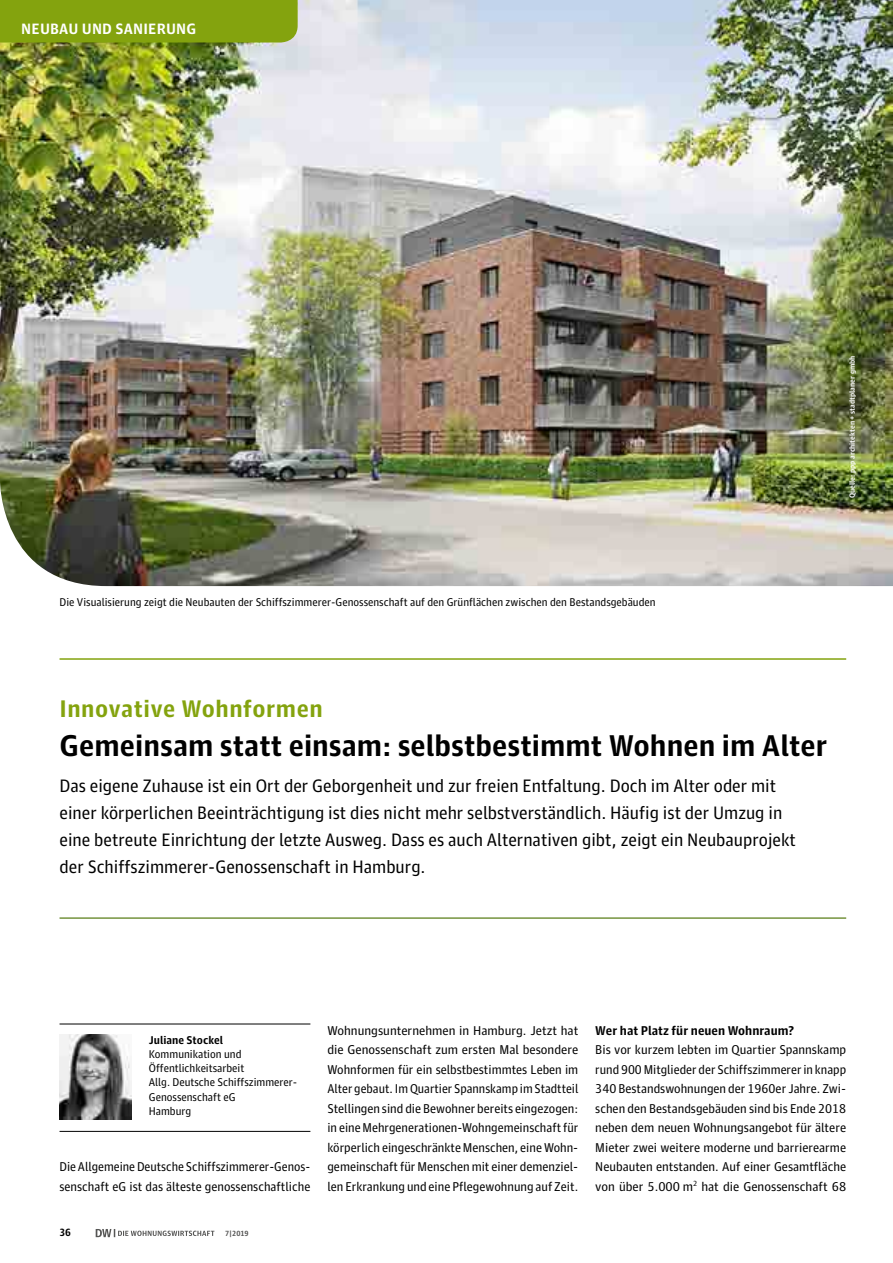
<style>
.page{position:relative;width:893px;height:1263px;background:#fff}
.page>*{position:absolute;margin:0;border:0;box-sizing:border-box;transform-origin:0 0}
.t1{font:700 30px "Guardian Agate Sans 1";color:#000}
.t2{font:700 24px "Guardian Agate Sans 1";letter-spacing:.02em;color:#84a30e}
.t3{font:18px/27px "Guardian Agate Sans 1";color:#000}
.t4{font:700 15px "Guardian Agate Sans 1";letter-spacing:.01em;color:#fff}
.t5{font:12.75px/19.5px "Guardian Agate Sans 1";color:#000;text-align:justify}
.t6{font:700 12.75px "Guardian Agate Sans 1";color:#000}
.t7{font:11.25px/14.2px "Guardian Agate Sans 1";color:#000}
.t8{font:700 11.25px "Guardian Agate Sans 1";color:#000}
.t9{font:700 10.5px "Guardian Agate Sans 1";color:#000}
.t10{font:700 7.5px "Guardian Agate Sans 1";color:#fff}
.t11{font:700 7.5px "Guardian Agate Sans 1";color:#565655}
</style>
<div class="page">
<svg style="left:96px;top:1229px;width:118px;height:8px"></svg>
<img style="left:0;top:0;width:893px;height:586px">
<div style="left:0;top:0;width:298px;height:43px;background:#84a30e"></div>
<hr style="left:60px;top:658px;width:786px;height:2px;background:#84a30e">
<hr style="left:60px;top:917px;width:786px;height:2px;background:#75933e">
<img style="left:60px;top:1034px;width:72px;height:85px">
<hr style="left:60px;top:1131px;width:250px;height:1px;background:#000">
<hr style="left:60px;top:1024px;width:250px;height:1px;background:#000">
<p class="t4" style="left:21px;top:18px;width:177px">NEUBAU UND SANIERUNG</p>
<p class="t10" style="left:847px;top:498px;width:144px;rotate:-90deg">Quelle: ppp architekten + stadtplaner gmbh</p>
<p class="t7" style="left:60px;top:594px;width:598px">Die Visualisierung zeigt die Neubauten der Schiffszimmerer-Genossenschaft auf den Grünflächen zwischen den Bestandsgebäuden</p>
<h2 class="t2" style="left:60px;top:692px;width:265px">Innovative Wohnformen</h2>
<h1 class="t1" style="left:60px;top:725px;width:769px">Gemeinsam statt einsam: selbstbestimmt Wohnen im Alter</h1>
<p class="t3" style="left:60px;top:771px;width:738px">Das eigene Zuhause ist ein Ort der Geborgenheit und zur freien Entfaltung. Doch im Alter oder mit einer körperlichen Beeinträchtigung ist dies nicht mehr selbstverständlich. Häufig ist der Umzug in eine betreute Einrichtung der letzte Ausweg. Dass es auch Alternativen gibt, zeigt ein Neubauprojekt der Schiffszimmerer-Genossenschaft in Hamburg.</p>
<p class="t8" style="left:149px;top:1032px;width:76px">Juliane Stockel</p>
<p class="t7" style="left:149px;top:1046px;width:150px">Kommunikation und<br>Öffentlichkeitsarbeit<br>Allg. Deutsche Schiffszimmerer-<br>Genossenschaft eG<br>Hamburg</p>
<p class="t5" style="left:60px;top:1156px;width:252px">Die Allgemeine Deutsche Schiffszimmerer-Genos&shy;senschaft eG ist das älteste genossenschaftliche</p>
<p class="t9" style="left:60px;top:1225px;width:13px">36</p>
<p class="t11" style="left:225px;top:1228px;width:25px">7 | 2019</p>
<p class="t5" style="left:327px;top:1019px;width:252px">Wohnungsunternehmen in Hamburg. Jetzt hat die Genossenschaft zum ersten Mal besondere Wohnformen für ein selbstbestimmtes Leben im Alter gebaut. Im Quartier Spannskamp im Stadtteil Stellingen sind die Bewohner bereits eingezogen: in eine Mehrgenerationen-Wohngemeinschaft für körperlich eingeschränkte Menschen, eine Wohn&shy;gemeinschaft für Menschen mit einer demenziel&shy;len Erkrankung und eine Pflegewohnung auf Zeit.</p>
<p class="t6" style="left:595px;top:1021px;width:200px">Wer hat Platz für neuen Wohnraum?</p>
<p class="t5" style="left:595px;top:1039px;width:252px">Bis vor kurzem lebten im Quartier Spannskamp rund 900 Mitglieder der Schiffszimmerer in knapp 340 Bestandswohnungen der 1960er Jahre. Zwi&shy;schen den Bestandsgebäuden sind bis Ende 2018 neben dem neuen Wohnungsangebot für ältere Mieter zwei weitere moderne und barrierearme Neubauten entstanden. Auf einer Gesamtfläche von über 5.000 m<sup>2</sup> hat die Genossenschaft 68</p>
</div>
